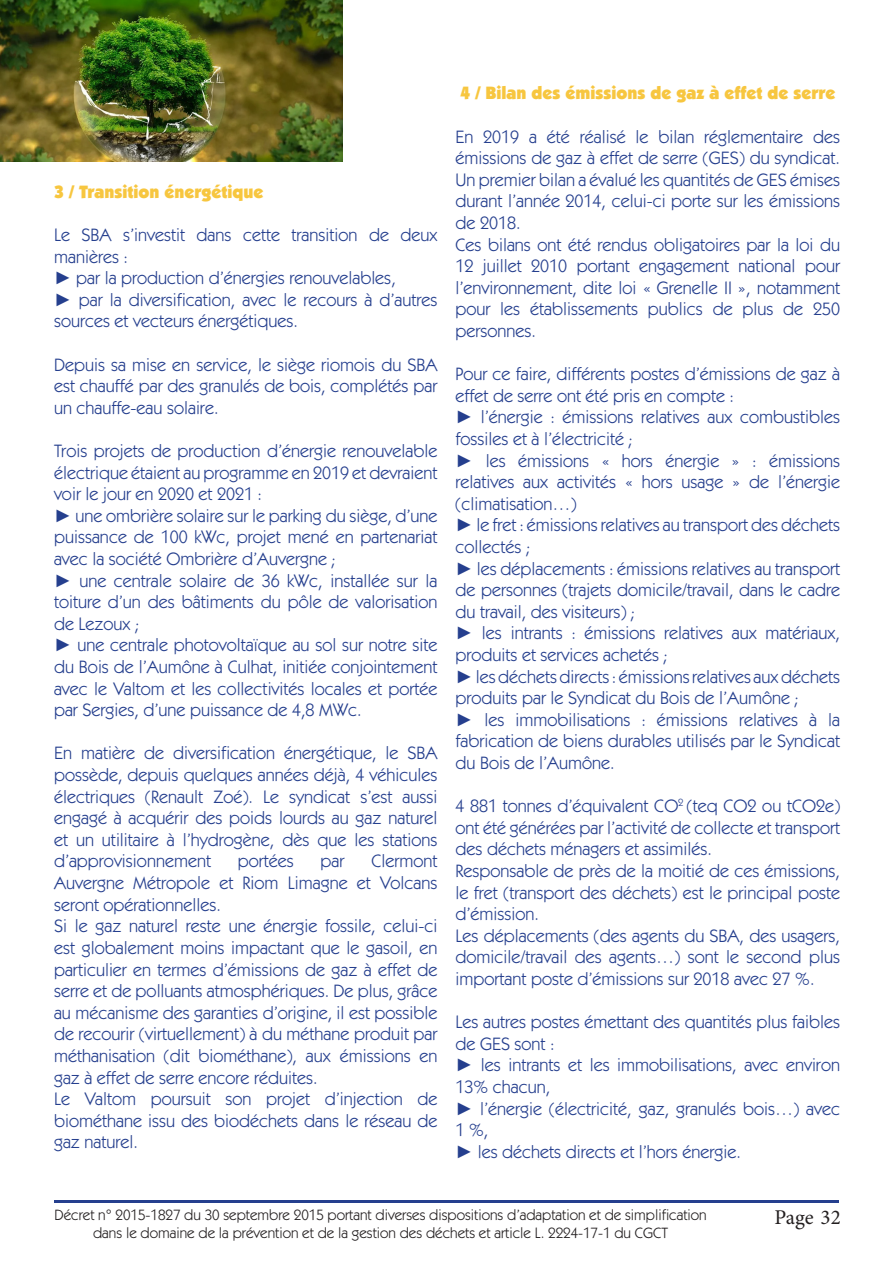
<style>
.page{position:relative;width:893px;height:1263px;background:#fff}
.page>*{position:absolute;margin:0;border:0;box-sizing:border-box;transform-origin:0 0}
.t1{font:21px "Minion Pro";letter-spacing:-.005em;color:#231f20}
.t2{font:18px/21.6px "Itc Kabel";color:#253f8e;text-align:justify}
.t3{font:900 18px "Itc Kabel";color:#f7c63f}
.t4{font:15px "Itc Kabel";color:#231f20}
.s1{font-family:"Century Gothic";font-weight:700}
</style>
<div class="page">
<hr style="left:54px;top:1200px;width:785px;height:2px;background:#253f8e">
<img style="left:0;top:0;width:342px;height:161px">
<p class="t3" style="left:54px;top:181px;width:211px">3 / Transition énergétique</p>
<p class="t2" style="left:54px;top:224px;width:385px">Le SBA s’investit dans cette transition de deux manières :</p>
<p class="t2" style="left:54px;top:267px;width:343px"><span class="s1">►</span> par la production d’énergies renouvelables,</p>
<p class="t2" style="left:54px;top:289px;width:385px"><span class="s1">►</span> par la diversification, avec le recours à d’autres sources et vecteurs énergétiques.</p>
<p class="t2" style="left:54px;top:354px;width:385px">Depuis sa mise en service, le siège riomois du SBA est chauffé par des granulés de bois, complétés par un chauffe-eau solaire.</p>
<p class="t2" style="left:54px;top:440px;width:385px">Trois projets de production d’énergie renouvelable électrique étaient au programme en 2019 et devraient voir le jour en 2020 et 2021 :</p>
<p class="t2" style="left:54px;top:505px;width:385px"><span class="s1">►</span> une ombrière solaire sur le parking du siège, d’une puissance de 100 kWc, projet mené en partenariat avec la société Ombrière d’Auvergne ;</p>
<p class="t2" style="left:54px;top:570px;width:385px"><span class="s1">►</span> une centrale solaire de 36 kWc, installée sur la toiture d’un des bâtiments du pôle de valorisation de Lezoux ;</p>
<p class="t2" style="left:54px;top:635px;width:385px"><span class="s1">►</span> une centrale photovoltaïque au sol sur notre site du Bois de l’Aumône à Culhat, initiée conjointement avec le Valtom et les collectivités locales et portée par Sergies, d’une puissance de 4,8 MWc.</p>
<p class="t2" style="left:54px;top:743px;width:385px">En matière de diversification énergétique, le SBA possède, depuis quelques années déjà, 4 véhicules électriques (Renault Zoé). Le syndicat s’est aussi engagé à acquérir des poids lourds au gaz naturel et un utilitaire à l’hydrogène, dès que les stations d’approvisionnement</p>
<p class="t2" style="left:54px;top:851px;width:385px;text-indent:317px">Clermont Auvergne Métropole et Riom Limagne et Volcans seront opérationnelles.</p>
<p class="t2" style="left:54px;top:915px;width:385px">Si le gaz naturel reste une énergie fossile, celui-ci est globalement moins impactant que le gasoil, en particulier en termes d’émissions de gaz à effet de serre et de polluants atmosphériques. De plus, grâce au mécanisme des garanties d’origine, il est possible de recourir (virtuellement) à du méthane produit par méthanisation (dit biométhane), aux émissions en gaz à effet de serre encore réduites.</p>
<p class="t2" style="left:54px;top:1088px;width:385px">Le Valtom poursuit son projet d’injection de biométhane issu des biodéchets dans le réseau de gaz naturel.</p>
<p class="t2" style="left:238px;top:851px;width:58px">portées</p>
<p class="t2" style="left:321px;top:851px;width:25px">par</p>
<p class="t3" style="left:460px;top:82px;width:377px">4 / Bilan des émissions de gaz à effet de serre</p>
<p class="t2" style="left:455px;top:126px;width:386px">En 2019 a été réalisé le bilan réglementaire des émissions de gaz à effet de serre (GES) du syndicat.<br>Un premier bilan a évalué les quantités de GES émises durant l’année 2014, celui-ci porte sur les émissions de 2018.</p>
<p class="t2" style="left:455px;top:234px;width:386px">Ces bilans ont été rendus obligatoires par la loi du 12 juillet 2010 portant engagement national pour l’environnement, dite loi « Grenelle II », notamment pour les établissements publics de plus de 250 personnes.</p>
<p class="t2" style="left:455px;top:363px;width:386px">Pour ce faire, différents postes d’émissions de gaz à effet de serre ont été pris en compte :</p>
<p class="t2" style="left:455px;top:406px;width:386px"><span class="s1">►</span> l’énergie : émissions relatives aux combustibles fossiles et à l’électricité ;</p>
<p class="t2" style="left:455px;top:450px;width:386px"><span class="s1">►</span> les émissions « hors énergie » : émissions relatives aux activités « hors usage » de l’énergie (climatisation…)</p>
<p class="t2" style="left:455px;top:514px;width:386px"><span class="s1">►</span> le fret : émissions relatives au transport des déchets collectés ;</p>
<p class="t2" style="left:455px;top:558px;width:386px"><span class="s1">►</span> les déplacements : émissions relatives au transport de personnes (trajets domicile/travail, dans le cadre du travail, des visiteurs) ;</p>
<p class="t2" style="left:455px;top:622px;width:386px"><span class="s1">►</span> les intrants : émissions relatives aux matériaux, produits et services achetés ;</p>
<p class="t2" style="left:455px;top:666px;width:386px"><span class="s1">►</span> les déchets directs : émissions relatives aux déchets produits par le Syndicat du Bois de l’Aumône ;</p>
<p class="t2" style="left:455px;top:709px;width:386px"><span class="s1">►</span> les immobilisations : émissions relatives à la fabrication de biens durables utilisés par le Syndicat du Bois de l’Aumône.</p>
<p class="t2" style="left:455px;top:795px;width:386px">4 881 tonnes d’équivalent CO<sup>2</sup> (teq CO2 ou tCO2e) ont été générées par l’activité de collecte et transport des déchets ménagers et assimilés.</p>
<p class="t2" style="left:455px;top:860px;width:386px">Responsable de près de la moitié de ces émissions, le fret (transport des déchets) est le principal poste d’émission.</p>
<p class="t2" style="left:455px;top:925px;width:386px">Les déplacements (des agents du SBA, des usagers, domicile/travail des agents…) sont le second plus important poste d’émissions sur 2018 avec 27 %.</p>
<p class="t2" style="left:455px;top:1011px;width:386px">Les autres postes émettant des quantités plus faibles de GES sont :</p>
<p class="t2" style="left:455px;top:1054px;width:386px"><span class="s1">►</span> les intrants et les immobilisations, avec environ<br>13% chacun,</p>
<p class="t2" style="left:455px;top:1098px;width:386px"><span class="s1">►</span> l’énergie (électricité, gaz, granulés bois…) avec<br>1 %,</p>
<p class="t2" style="left:455px;top:1141px;width:287px"><span class="s1">►</span> les déchets directs et l’hors énergie.</p>
<p class="t4" style="left:55px;top:1206px;width:654px">Décret n° 2015-1827 du 30 septembre 2015 portant diverses dispositions d’adaptation et de simplification</p>
<p class="t1" style="left:774px;top:1203px;width:68px">Page 32</p>
<p class="t4" style="left:93px;top:1224px;width:576px">dans le domaine de la prévention et de la gestion des déchets et article L. 2224-17-1 du CGCT</p>
</div>
